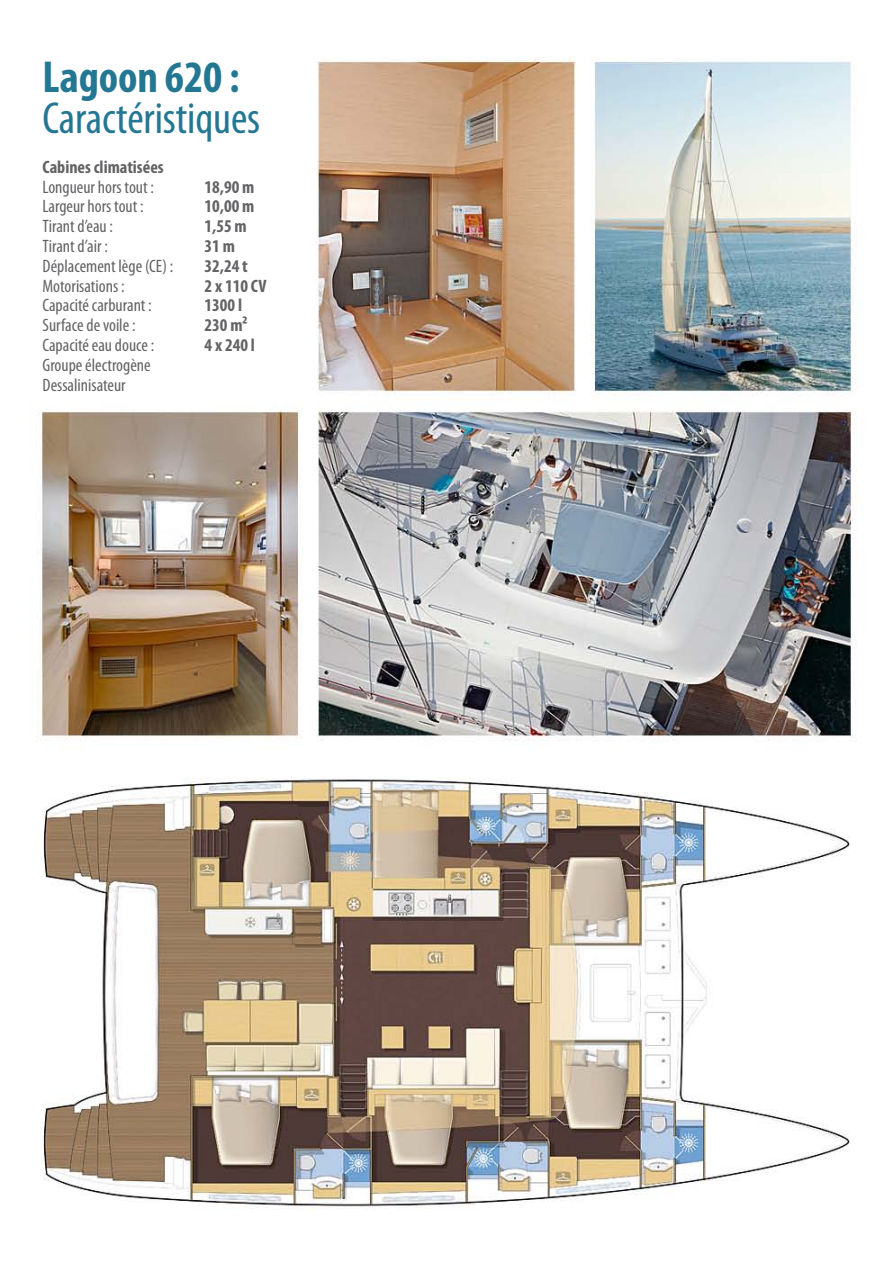
<style>
.page{position:relative;width:893px;height:1263px;background:#fff}
.page>*{position:absolute;margin:0;border:0;box-sizing:border-box;transform-origin:0 0}
.t1{font:condensed 45px/40.5px "Myriad Pro";color:#247793}
.t2{font:condensed 18px/19.8px "Myriad Pro";color:#636366}
.t3{font:700 condensed 18px/19.8px "Myriad Pro";color:#636366}
.s1{font-weight:700}
.s2{font-weight:400}
</style>
<div class="page">
<img style="left:36px;top:58px;width:821px;height:1152px">
<p class="t1" style="left:43px;top:57px;width:219px"><span class="s1">Lagoon 620 :<br></span>Caractéristiques</p>
<p class="t3" style="left:43px;top:157px;width:123px">Cabines climatisées<br><span class="s2">Longueur hors tout :</span></p>
<p class="t3" style="left:205px;top:176px;width:51px">18,90 m</p>
<p class="t2" style="left:43px;top:196px;width:103px">Largeur hors tout :</p>
<p class="t3" style="left:205px;top:196px;width:51px">10,00 m</p>
<p class="t2" style="left:43px;top:216px;width:72px">Tirant d’eau :</p>
<p class="t3" style="left:205px;top:216px;width:44px">1,55 m</p>
<p class="t2" style="left:43px;top:236px;width:67px">Tirant d’air :</p>
<p class="t3" style="left:205px;top:236px;width:32px">31 m</p>
<p class="t2" style="left:43px;top:256px;width:132px">Déplacement lège (CE) :</p>
<p class="t3" style="left:205px;top:256px;width:45px">32,24 t</p>
<p class="t2" style="left:43px;top:276px;width:83px">Motorisations :</p>
<p class="t3" style="left:205px;top:275px;width:64px">2 x 110 CV</p>
<p class="t2" style="left:43px;top:295px;width:111px">Capacité carburant :</p>
<p class="t3" style="left:205px;top:295px;width:39px">1300 l</p>
<p class="t2" style="left:43px;top:315px;width:95px">Surface de voile :</p>
<p class="t3" style="left:205px;top:315px;width:45px">230 m²</p>
<p class="t2" style="left:43px;top:335px;width:113px">Capacité eau douce :</p>
<p class="t3" style="left:205px;top:335px;width:52px">4 x 240 l</p>
<p class="t2" style="left:43px;top:355px;width:110px">Groupe électrogène<br>Dessalinisateur</p>
</div>
